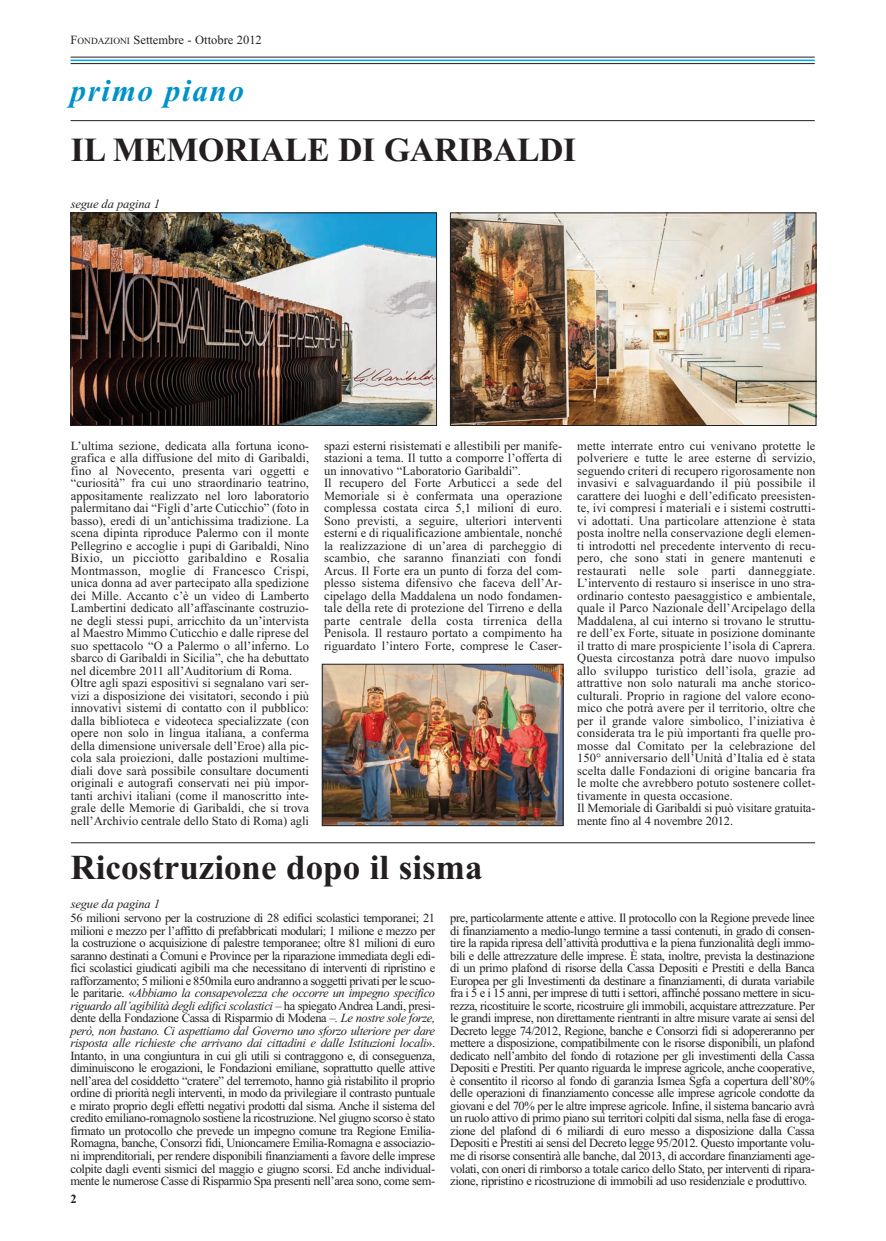
<style>
.page{position:relative;width:886px;height:1241px;background:#fff}
.page>*{position:absolute;margin:0;border:0;box-sizing:border-box;transform-origin:0 0}
.t1{font:700 35px "Times New Roman";color:#231f20}
.t2{font:700 33.75px "Times New Roman";letter-spacing:-.01em;color:#231f20}
.t3{font:italic 700 31.25px "Times New Roman";letter-spacing:.05em;color:#0092c8}
.t4{font:12.5px/12.5px "Times New Roman";letter-spacing:.005em;color:#231f20}
.t5{font:italic 12.5px "Times New Roman";letter-spacing:-.015em;color:#231f20}
.t6{font:700 12.5px "Times New Roman";color:#231f20}
.s1{font-size:9.38px}
.s2{font-style:italic}
</style>
<div class="page">
<hr style="left:71px;top:60px;width:744px;height:1px;background:#00aeef">
<hr style="left:71px;top:57px;width:744px;height:1px;background:#231f20">
<hr style="left:71px;top:63px;width:744px;height:1px;background:#231f20">
<hr style="left:71px;top:120px;width:744px;height:1px;background:#231f20">
<img style="left:73px;top:215px;width:362px;height:208px">
<div style="left:71px;top:213px;width:366px;height:212px;border:1px solid #231f20"></div>
<hr style="left:71px;top:842px;width:744px;height:1px;background:#231f20">
<img style="left:324px;top:666px;width:237px;height:157px">
<div style="left:322px;top:664px;width:241px;height:161px;border:1px solid #231f20"></div>
<img style="left:452px;top:215px;width:362px;height:208px">
<div style="left:450px;top:213px;width:366px;height:212px;border:1px solid #231f20"></div>
<p class="t4" style="left:71px;top:35px;width:193px">F<span class="s1">ONDAZIONI</span> Settembre - Ottobre 2012</p>
<h3 class="t3" style="left:71px;top:79px;width:175px">primo piano</h3>
<h2 class="t2" style="left:71px;top:139px;width:507px">IL MEMORIALE DI GARIBALDI</h2>
<p class="t5" style="left:71px;top:199px;width:91px">segue da pagina 1</p>
<p class="t4" style="left:71px;top:440px;width:240px">L’ultima sezione, dedicata alla fortuna icono&shy;grafica e alla diffusione del mito di Garibaldi, fino al Novecento, presenta vari oggetti e “curiosità” fra cui uno straordinario teatrino, appositamente realizzato nel loro laboratorio palermitano dai “Figli d’arte Cuticchio” (foto in basso), eredi di un’antichissima tradizione. La scena dipinta riproduce Palermo con il monte Pellegrino e accoglie i pupi di Garibaldi, Nino Bixio, un picciotto garibaldino e Rosalia Montmasson, moglie di Francesco Crispi, unica donna ad aver partecipato alla spedizione dei Mille. Accanto c’è un video di Lamberto Lambertini dedicato all’affascinante costruzio&shy;ne degli stessi pupi, arricchito da un’intervista al Maestro Mimmo Cuticchio e dalle riprese del suo spettacolo “O a Palermo o all’inferno. Lo sbarco di Garibaldi in Sicilia”, che ha debuttato nel dicembre 2011 all’Auditorium di Roma.<br>Oltre agli spazi espositivi si segnalano vari ser&shy;vizi a disposizione dei visitatori, secondo i più innovativi sistemi di contatto con il pubblico: dalla biblioteca e videoteca specializzate (con opere non solo in lingua italiana, a conferma della dimensione universale dell’Eroe) alla pic&shy;cola sala proiezioni, dalle postazioni multime&shy;diali dove sarà possibile consultare documenti originali e autografi conservati nei più impor&shy;tanti archivi italiani (come il manoscritto inte&shy;grale delle Memorie di Garibaldi, che si trova nell’Archivio centrale dello Stato di Roma) agli</p>
<p class="t4" style="left:324px;top:440px;width:240px">spazi esterni risistemati e allestibili per manife&shy;stazioni a tema. Il tutto a comporre l’offerta di un innovativo “Laboratorio Garibaldi”.<br>Il recupero del Forte Arbuticci a sede del Memoriale si è confermata una operazione complessa costata circa 5,1 milioni di euro.<br>Sono previsti, a seguire, ulteriori interventi esterni e di riqualificazione ambientale, nonché la realizzazione di un’area di parcheggio di scambio, che saranno finanziati con fondi Arcus. Il Forte era un punto di forza del com&shy;plesso sistema difensivo che faceva dell’Ar - cipelago della Maddalena un nodo fondamen&shy;tale della rete di protezione del Tirreno e della parte centrale della costa tirrenica della Penisola. Il restauro portato a compimento ha riguardato l’intero Forte, comprese le Caser -</p>
<p class="t4" style="left:577px;top:440px;width:240px">mette interrate entro cui venivano protette le polveriere e tutte le aree esterne di servizio, seguendo criteri di recupero rigorosamente non invasivi e salvaguardando il più possibile il carattere dei luoghi e dell’edificato preesisten&shy;te, ivi compresi i materiali e i sistemi costrutti&shy;vi adottati. Una particolare attenzione è stata posta inoltre nella conservazione degli elemen&shy;ti introdotti nel precedente intervento di recu&shy;pero, che sono stati in genere mantenuti e restaurati nelle sole parti danneggiate.<br>L’intervento di restauro si inserisce in uno stra&shy;ordinario contesto paesaggistico e ambientale, quale il Parco Nazionale dell’Arcipelago della Maddalena, al cui interno si trovano le struttu&shy;re dell’ex Forte, situate in posizione dominante il tratto di mare prospiciente l’isola di Caprera.<br>Questa circostanza potrà dare nuovo impulso allo sviluppo turistico dell’isola, grazie ad attrattive non solo naturali ma anche storico&shy;culturali. Proprio in ragione del valore econo&shy;mico che potrà avere per il territorio, oltre che per il grande valore simbolico, l’iniziativa è considerata tra le più importanti fra quelle pro&shy;mosse dal Comitato per la celebrazione del 150° anniversario dell’Unità d’Italia ed è stata scelta dalle Fondazioni di origine bancaria fra le molte che avrebbero potuto sostenere collet&shy;tivamente in questa occasione.<br>Il Memoriale di Garibaldi si può visitare gratuita&shy;mente fino al 4 novembre 2012.</p>
<h1 class="t1" style="left:71px;top:855px;width:413px">Ricostruzione dopo il sisma</h1>
<p class="t5" style="left:71px;top:899px;width:91px">segue da pagina 1</p>
<p class="t4" style="left:71px;top:912px;width:366px;text-align:justify">56 milioni servono per la costruzione di 28 edifici scolastici temporanei; 21 milioni e mezzo per l’affitto di prefabbricati modulari; 1 milione e mezzo per la costruzione o acquisizione di palestre temporanee; oltre 81 milioni di euro saranno destinati a Comuni e Province per la riparazione immediata degli edi&shy;fici scolastici giudicati agibili ma che necessitano di interventi di ripristino e rafforzamento; 5 milioni e 850mila euro andranno a soggetti privati per le scuo&shy;le paritarie. «<span class="s2">Abbiamo la consapevolezza che occorre un impegno specifico riguardo all’agibilità degli edifici scolastici</span> – ha spiegato Andrea Landi, presi&shy;dente della Fondazione Cassa di Risparmio di Modena –<span class="s2">. Le nostre sole forze, però, non bastano. Ci aspettiamo dal Governo uno sforzo ulteriore per dare risposta alle richieste che arrivano dai cittadini e dalle Istituzioni locali</span>».<br>Intanto, in una congiuntura in cui gli utili si contraggono e, di conseguenza, diminuiscono le erogazioni, le Fondazioni emiliane, soprattutto quelle attive nell’area del cosiddetto “cratere” del terremoto, hanno già ristabilito il proprio ordine di priorità negli interventi, in modo da privilegiare il contrasto puntuale e mirato proprio degli effetti negativi prodotti dal sisma. Anche il sistema del credito emiliano-romagnolo sostiene la ricostruzione. Nel giugno scorso è stato firmato un protocollo che prevede un impegno comune tra Regione Emilia-Romagna, banche, Consorzi fidi, Unioncamere Emilia-Romagna e associazio&shy;ni imprenditoriali, per rendere disponibili finanziamenti a favore delle imprese colpite dagli eventi sismici del maggio e giugno scorsi. Ed anche individual&shy;mente le numerose Casse di Risparmio Spa presenti nell’area sono, come sem-</p>
<p class="t4" style="left:450px;top:912px;width:366px;text-align:justify">pre, particolarmente attente e attive. Il protocollo con la Regione prevede linee di finanziamento a medio-lungo termine a tassi contenuti, in grado di consen&shy;tire la rapida ripresa dell’attività produttiva e la piena funzionalità degli immo&shy;bili e delle attrezzature delle imprese. È stata, inoltre, prevista la destinazione di un primo plafond di risorse della Cassa Depositi e Prestiti e della Banca Europea per gli Investimenti da destinare a finanziamenti, di durata variabile fra i 5 e i 15 anni, per imprese di tutti i settori, affinché possano mettere in sicu&shy;rezza, ricostituire le scorte, ricostruire gli immobili, acquistare attrezzature. Per le grandi imprese, non direttamente rientranti in altre misure varate ai sensi del Decreto legge 74/2012, Regione, banche e Consorzi fidi si adopereranno per mettere a disposizione, compatibilmente con le risorse disponibili, un plafond dedicato nell’ambito del fondo di rotazione per gli investimenti della Cassa Depositi e Prestiti. Per quanto riguarda le imprese agricole, anche cooperative, è consentito il ricorso al fondo di garanzia Ismea Sgfa a copertura dell’80% delle operazioni di finanziamento concesse alle imprese agricole condotte da giovani e del 70% per le altre imprese agricole. Infine, il sistema bancario avrà un ruolo attivo di primo piano sui territori colpiti dal sisma, nella fase di eroga&shy;zione del plafond di 6 miliardi di euro messo a disposizione dalla Cassa Depositi e Prestiti ai sensi del Decreto legge 95/2012. Questo importante volu&shy;me di risorse consentirà alle banche, dal 2013, di accordare finanziamenti age&shy;volati, con oneri di rimborso a totale carico dello Stato, per interventi di ripara&shy;zione, ripristino e ricostruzione di immobili ad uso residenziale e produttivo.</p>
<p class="t6" style="left:71px;top:1194px;width:8px">2</p>
</div>
